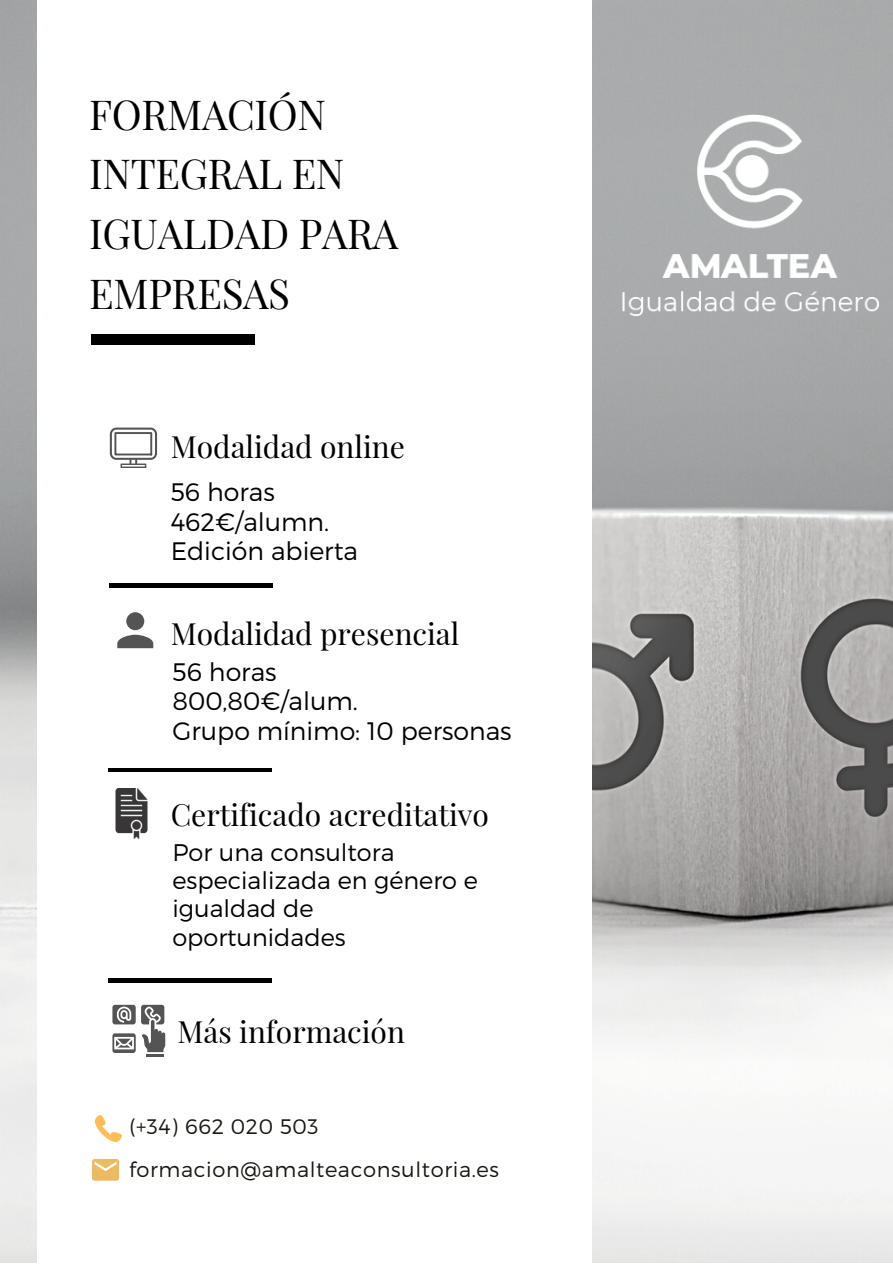
<style>
.page{position:relative;width:893px;height:1264px;background:#fff}
.page>*{position:absolute;margin:0;border:0;box-sizing:border-box;transform-origin:0 0}
.t1{font:40.5px/59.8px "Playfair Display";letter-spacing:-.01em;color:#000}
.t2{font:30px "Playfair Display";color:#000}
.t3{font:300 25.2px "Montserrat";color:#000}
.t4{font:300 24px/28px "Montserrat";color:#000}
.t5{font:300 21px "Montserrat";letter-spacing:.03em;color:#171810}
</style>
<div class="page">
<img style="left:0;top:0;width:892px;height:1262px">
<div style="left:38px;top:0;width:553px;height:1262px;background:#fff"></div>
<div style="left:91px;top:335px;width:163px;height:10px;background:#000"></div>
<hr style="left:108px;top:768px;width:163px;height:3px;background:#000">
<svg style="left:110px;top:427px;width:47px;height:41px"></svg>
<img style="left:115px;top:788px;width:33px;height:50px">
<hr style="left:110px;top:583px;width:163px;height:4px;background:#000">
<svg style="left:117px;top:612px;width:36px;height:36px"></svg>
<hr style="left:108px;top:978px;width:163px;height:4px;background:#000">
<hr style="left:146px;top:1053px;width:18px;height:3px;background:#545454">
<svg style="left:112px;top:1004px;width:53px;height:48px"></svg>
<img style="left:622px;top:114px;width:256px;height:202px">
<svg style="left:95px;top:1115px;width:27px;height:26px"></svg>
<svg style="left:92px;top:1159px;width:27px;height:21px"></svg>
<p class="t1" style="left:89px;top:83px;width:310px">FORMACIÓN<br>INTEGRAL EN<br>IGUALDAD PARA<br>EMPRESAS</p>
<p class="t2" style="left:171px;top:425px;width:236px">Modalidad online</p>
<p class="t3" style="left:171px;top:475px;width:106px">56 horas</p>
<p class="t3" style="left:171px;top:505px;width:160px">462€/alumn.</p>
<p class="t3" style="left:171px;top:535px;width:189px">Edición abierta</p>
<p class="t2" style="left:171px;top:612px;width:290px">Modalidad presencial</p>
<p class="t3" style="left:172px;top:655px;width:106px">56 horas</p>
<p class="t3" style="left:172px;top:685px;width:187px">800,80€/alum.</p>
<p class="t3" style="left:172px;top:714px;width:341px">Grupo mínimo: 10 personas</p>
<p class="t2" style="left:171px;top:793px;width:320px">Certificado acreditativo</p>
<p class="t4" style="left:172px;top:837px;width:307px">Por una consultora especializada en género e igualdad de oportunidades</p>
<p class="t2" style="left:177px;top:1010px;width:229px">Más información</p>
<p class="t5" style="left:129px;top:1113px;width:191px">(+34) 662 020 503</p>
<p class="t5" style="left:129px;top:1155px;width:371px">formacion@amalteaconsultoria.es</p>
</div>
